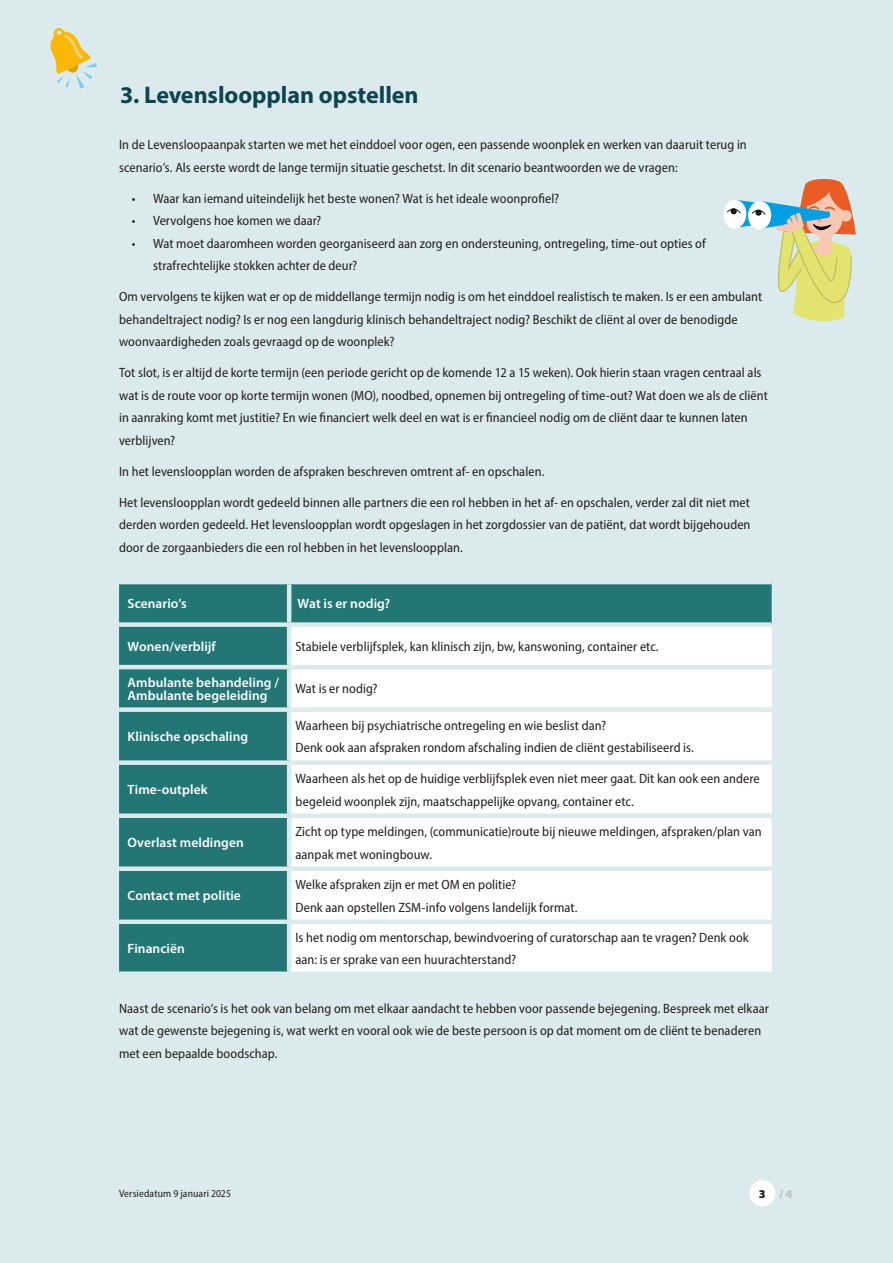
<style>
.page{position:relative;width:893px;height:1263px;background:#dbeaec}
.page>*{position:absolute;margin:0;border:0;box-sizing:border-box;transform-origin:0 0}
.t1{font:700 24px "Myriad Pro";letter-spacing:-.005em;color:#0e4450}
.t2{font:semi-condensed 13.5px/22.5px "Myriad Pro";letter-spacing:.005em;color:#231f20}
.labels_vol{font:600 13.5px/13.5px "Myriad Pro";letter-spacing:.005em;color:#fff}
.labels{font:600 13.5px "Myriad Pro";letter-spacing:.005em;color:#fff}
.t3{font:900 12px "Myriad Pro";color:#bdc4ca}
.t4{font:semi-condensed 10.5px "Myriad Pro";letter-spacing:.01em;color:#231f20}
.s1{color:#231f20}
</style>
<div class="page">
<div style="left:723px;top:199px;width:24px;height:30px;background:#fff;border-radius:50%"></div>
<svg style="left:726px;top:178px;width:130px;height:143px"></svg>
<svg style="left:50px;top:28px;width:47px;height:61px"></svg>
<div style="left:119px;top:584px;width:653px;height:387px;background:#227775"></div>
<svg style="left:291px;top:627px;width:481px;height:344px;fill:#fff"></svg>
<hr style="left:289px;top:665px;width:483px;height:4px;background:#dbeaec">
<div style="left:289px;top:707px;width:483px;height:5px;background:#dbeaec"></div>
<div style="left:289px;top:760px;width:483px;height:5px;background:#dbeaec"></div>
<div style="left:289px;top:813px;width:483px;height:5px;background:#dbeaec"></div>
<div style="left:289px;top:866px;width:483px;height:5px;background:#dbeaec"></div>
<div style="left:289px;top:919px;width:483px;height:5px;background:#dbeaec"></div>
<hr style="left:119px;top:665px;width:170px;height:4px;background:#dbeaec">
<div style="left:119px;top:707px;width:170px;height:5px;background:#dbeaec"></div>
<div style="left:119px;top:760px;width:170px;height:5px;background:#dbeaec"></div>
<div style="left:119px;top:813px;width:170px;height:5px;background:#dbeaec"></div>
<div style="left:119px;top:866px;width:170px;height:5px;background:#dbeaec"></div>
<div style="left:119px;top:919px;width:170px;height:5px;background:#dbeaec"></div>
<div style="left:289px;top:622px;width:483px;height:5px;background:#dbeaec"></div>
<div style="left:119px;top:622px;width:170px;height:5px;background:#dbeaec"></div>
<hr style="left:287px;top:584px;width:4px;height:38px;background:#dbeaec">
<hr style="left:287px;top:627px;width:4px;height:38px;background:#dbeaec">
<hr style="left:287px;top:669px;width:4px;height:38px;background:#dbeaec">
<hr style="left:287px;top:712px;width:4px;height:48px;background:#dbeaec">
<hr style="left:287px;top:765px;width:4px;height:48px;background:#dbeaec">
<hr style="left:287px;top:818px;width:4px;height:48px;background:#dbeaec">
<hr style="left:287px;top:871px;width:4px;height:48px;background:#dbeaec">
<hr style="left:287px;top:924px;width:4px;height:47px;background:#dbeaec">
<div style="left:749px;top:1180px;width:26px;height:26px;background:#fff;border-radius:50%"></div>
<p class="t1" style="left:120px;top:79px;width:300px">3. Levensloopplan opstellen</p>
<p class="t2" style="left:119px;top:133px;width:629px">In de Levensloopaanpak starten we met het einddoel voor ogen, een passende woonplek en werken van daaruit terug in scenario’s. Als eerste wordt de lange termijn situatie geschetst. In dit scenario beantwoorden we de vragen:</p>
<p class="t2" style="left:132px;top:187px;width:429px">• Waar kan iemand uiteindelijk het beste wonen? Wat is het ideale woonprofiel?</p>
<p class="t2" style="left:132px;top:209px;width:191px">• Vervolgens hoe komen we daar?</p>
<p class="t2" style="left:153px;top:232px;width:554px;text-indent:-21px">• Wat moet daaromheen worden georganiseerd aan zorg en ondersteuning, ontregeling, time-out opties of strafrechtelijke stokken achter de deur?</p>
<p class="t2" style="left:119px;top:285px;width:645px">Om vervolgens te kijken wat er op de middellange termijn nodig is om het einddoel realistisch te maken. Is er een ambulant behandeltraject nodig? Is er nog een langdurig klinisch behandeltraject nodig? Beschikt de cliënt al over de benodigde woonvaardigheden zoals gevraagd op de woonplek?</p>
<p class="t2" style="left:119px;top:361px;width:650px">Tot slot, is er altijd de korte termijn (een periode gericht op de komende 12 a 15 weken). Ook hierin staan vragen centraal als wat is de route voor op korte termijn wonen (MO), noodbed, opnemen bij ontregeling of time-out? Wat doen we als de cliënt in aanraking komt met justitie? En wie financiert welk deel en wat is er financieel nodig om de cliënt daar te kunnen laten verblijven?</p>
<p class="t2" style="left:119px;top:460px;width:427px">In het levensloopplan worden de afspraken beschreven omtrent af- en opschalen.</p>
<p class="t2" style="left:119px;top:491px;width:633px;text-align:justify">Het levensloopplan wordt gedeeld binnen alle partners die een rol hebben in het af- en opschalen, verder zal dit niet met derden worden gedeeld. Het levensloopplan wordt opgeslagen in het zorgdossier van de patiënt, dat wordt bijgehouden door de zorgaanbieders die een rol hebben in het levensloopplan.</p>
<p class="labels_vol" style="left:128px;top:597px;width:61px">Scenario’s</p>
<p class="labels" style="left:298px;top:595px;width:94px">Wat is er nodig?</p>
<p class="labels_vol" style="left:128px;top:639px;width:90px">Wonen/verblijf</p>
<p class="t2" style="left:296px;top:635px;width:365px">Stabiele verblijfsplek, kan klinisch zijn, bw, kanswoning, container etc.</p>
<p class="labels_vol" style="left:128px;top:675px;width:153px">Ambulante behandeling /<br>Ambulante begeleiding</p>
<p class="t2" style="left:296px;top:677px;width:84px">Wat is er nodig?</p>
<p class="labels_vol" style="left:128px;top:730px;width:122px">Klinische opschaling</p>
<p class="t2" style="left:296px;top:714px;width:400px">Waarheen bij psychiatrische ontregeling en wie beslist dan?<br>Denk ook aan afspraken rondom afschaling indien de cliënt gestabiliseerd is.</p>
<p class="labels_vol" style="left:128px;top:783px;width:82px">Time-outplek</p>
<p class="t2" style="left:296px;top:767px;width:466px">Waarheen als het op de huidige verblijfsplek even niet meer gaat. Dit kan ook een andere begeleid woonplek zijn, maatschappelijke opvang, container etc.</p>
<p class="labels_vol" style="left:128px;top:836px;width:118px">Overlast meldingen</p>
<p class="t2" style="left:296px;top:820px;width:468px">Zicht op type meldingen, (communicatie)route bij nieuwe meldingen, afspraken/plan van aanpak met woningbouw.</p>
<p class="labels_vol" style="left:128px;top:889px;width:115px">Contact met politie</p>
<p class="t2" style="left:296px;top:873px;width:283px">Welke afspraken zijn er met OM en politie?<br>Denk aan opstellen ZSM-info volgens landelijk format.</p>
<p class="labels_vol" style="left:128px;top:941px;width:59px">Financiën</p>
<p class="t2" style="left:296px;top:926px;width:455px">Is het nodig om mentorschap, bewindvoering of curatorschap aan te vragen? Denk ook aan: is er sprake van een huurachterstand?</p>
<p class="t2" style="left:119px;top:997px;width:651px">Naast de scenario’s is het ook van belang om met elkaar aandacht te hebben voor passende bejegening. Bespreek met elkaar wat de gewenste bejegening is, wat werkt en vooral ook wie de beste persoon is op dat moment om de cliënt te benaderen met een bepaalde boodschap.</p>
<p class="t4" style="left:119px;top:1187px;width:114px">Versiedatum 9 januari 2025</p>
<p class="t3" style="left:759px;top:1186px;width:35px"><span class="s1">3</span> / 4</p>
</div>
